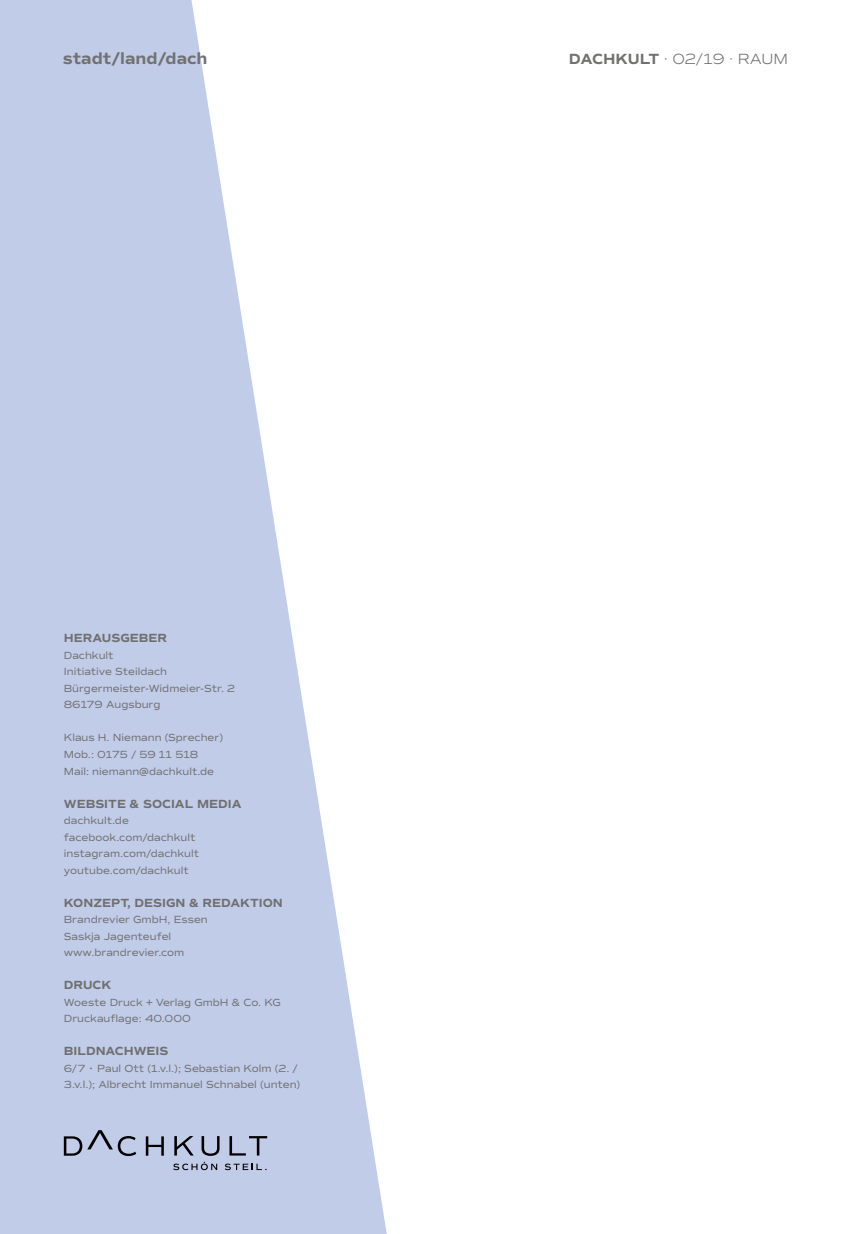
<style>
.page{position:relative;width:851px;height:1234px;background:#fff}
.page>*{position:absolute;margin:0;border:0;box-sizing:border-box;transform-origin:0 0}
.t1{font:700 16.5px "Commuters Sans";color:#717170}
.t2{font:15px "commuters sans light";color:#717170}
.t3{font:12px "commuters sans bold";color:#706f6f}
.t4{font:10.5px/16.5px "commuters sans regular";color:#706f6f}
.s1{font-family:"Commuters Sans";font-weight:700}
</style>
<div class="page">
<svg style="left:0;top:0;width:386px;height:1233px;fill:#c1cce9"></svg>
<svg style="left:174px;top:1135px;width:20px;height:20px"></svg>
<svg style="left:201px;top:1135px;width:18px;height:20px"></svg>
<svg style="left:229px;top:1135px;width:38px;height:20px"></svg>
<svg style="left:64px;top:1129px;width:72px;height:26px;background:#9ca5bc"></svg>
<svg style="left:146px;top:1136px;width:18px;height:19px"></svg>
<svg style="left:173px;top:1161px;width:44px;height:8px"></svg>
<svg style="left:225px;top:1163px;width:41px;height:6px"></svg>
<h1 class="t1" style="left:63px;top:48px;width:146px">stadt/land/dach</h1>
<h2 class="t2" style="left:569px;top:50px;width:221px"><span class="s1">DACHKULT</span> · 02/19 · RAUM</h2>
<p class="t3" style="left:64px;top:630px;width:105px">HERAUSGEBER</p>
<p class="t4" style="left:64px;top:647px;width:173px">Dachkult<br>Initiative Steildach<br>Bürgermeister-Widmeier-Str. 2<br>86179 Augsburg</p>
<p class="t4" style="left:64px;top:729px;width:161px">Klaus H. Niemann (Sprecher)<br>Mob.: 0175 / 59 11 518<br>Mail: niemann@dachkult.de</p>
<p class="t3" style="left:64px;top:795px;width:179px">WEBSITE &amp; SOCIAL MEDIA</p>
<p class="t4" style="left:64px;top:812px;width:137px">dachkult.de facebook.com/dachkult instagram.com/dachkult youtube.com/dachkult</p>
<p class="t3" style="left:64px;top:894px;width:220px">KONZEPT, DESIGN &amp; REDAKTION</p>
<p class="t4" style="left:64px;top:911px;width:145px">Brandrevier GmbH, Essen<br>Saskja Jagenteufel www.brandrevier.com</p>
<p class="t3" style="left:64px;top:977px;width:49px">DRUCK</p>
<p class="t4" style="left:64px;top:993px;width:218px">Woeste Druck + Verlag GmbH &amp; Co. KG<br>Druckauflage: 40.000</p>
<p class="t3" style="left:64px;top:1043px;width:106px">BILDNACHWEIS</p>
<p class="t4" style="left:64px;top:1059px;width:238px">6/7 • Paul Ott (1.v.l.); Sebastian Kolm (2. /<br>3.v.l.); Albrecht Immanuel Schnabel (unten)</p>
</div>
